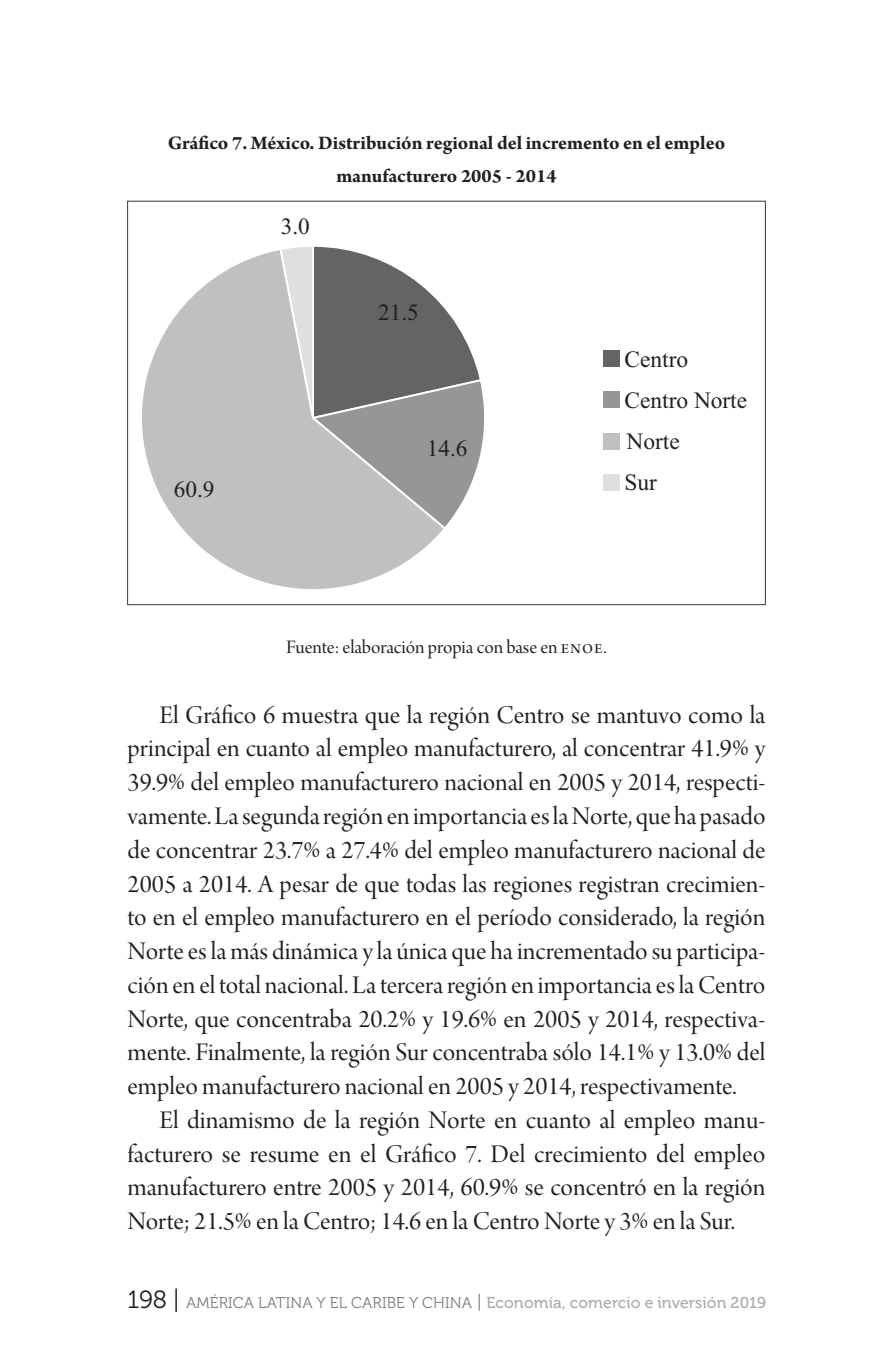
<style>
.page{position:relative;width:893px;height:1372px;background:#fff}
.page>*{position:absolute;margin:0;border:0;box-sizing:border-box;transform-origin:0 0}
.t1{font:27px/33.8px "Arno Pro Display";color:#241f1f;text-align:justify}
.t2{font:23.4px/41.2px "Times New Roman";color:#241f1f}
.t3{font:700 20.25px/33.8px "Arno Pro";color:#241f1f;text-align:center}
.t4{font:20.25px "Arno Pro Display";letter-spacing:.045em;color:#241f1f}
.t5{font:15.75px "Museo 500";letter-spacing:.01em;color:#aaaaac}
.s1{font-family:"Museo 300";font-size:24.75px;color:#241f1f}
.s2{font-family:"Museo 300 Regular SC990";font-size:15.53px;color:#7d7c7e}
.s3{font-family:"Museo 300";font-size:18px;color:#7d7c7e}
</style>
<div class="page">
<div style="left:603px;top:350px;width:17px;height:17px;background:#656365"></div>
<div style="left:603px;top:391px;width:17px;height:17px;background:#969698"></div>
<svg style="left:142px;top:250px;width:300px;height:339px"></svg>
<div style="left:603px;top:433px;width:17px;height:16px;background:#c0bfc1"></div>
<svg style="left:278px;top:246px;width:207px;height:285px"></svg>
<div style="left:603px;top:474px;width:17px;height:16px;background:#e0dfdf"></div>
<p class="t3" style="left:168px;top:127px;width:559px">Gráfico 7. México. Distribución regional del incremento en el empleo manufacturero 2005 - 2014</p>
<p class="t2" style="left:174px;top:468px;width:42px">60.9</p>
<p class="t2" style="left:281px;top:205px;width:31px">3.0</p>
<p class="t2" style="left:378px;top:291px;width:42px">21.5</p>
<p class="t2" style="left:427px;top:427px;width:42px">14.6</p>
<p class="t2" style="left:625px;top:338px;width:124px">Centro<br>Centro Norte<br>Norte<br>Sur</p>
<p class="t4" style="left:286px;top:636px;width:322px">Fuente: elaboración propia con base en enoe.</p>
<p class="t1" style="left:128px;top:699px;width:639px;text-indent:32px">El Gráfico 6 muestra que la región Centro se mantuvo como la principal en cuanto al empleo manufacturero, al concentrar 41.9% y 39.9% del empleo manufacturero nacional en 2005 y 2014, respecti&shy;vamente. La segunda región en importancia es la Norte, que ha pasado de concentrar 23.7% a 27.4% del empleo manufacturero nacional de 2005 a 2014. A pesar de que todas las regiones registran crecimien&shy;to en el empleo manufacturero en el período considerado, la región Norte es la más dinámica y la única que ha incrementado su participa&shy;ción en el total nacional. La tercera región en importancia es la Centro Norte, que concentraba 20.2% y 19.6% en 2005 y 2014, respectiva&shy;mente. Finalmente, la región Sur concentraba sólo 14.1% y 13.0% del empleo manufacturero nacional en 2005 y 2014, respectivamente.</p>
<p class="t1" style="left:128px;top:1104px;width:639px;text-indent:32px">El dinamismo de la región Norte en cuanto al empleo manu&shy;facturero se resume en el Gráfico 7. Del crecimiento del empleo manufacturero entre 2005 y 2014, 60.9% se concentró en la región Norte; 21.5% en la Centro; 14.6 en la Centro Norte y 3% en la Sur.</p>
<p class="t5" style="left:128px;top:1293px;width:640px"><span class="s1">198 |</span> <span class="s2">AMÉRICA LATINA Y EL CARIBE Y CHINA</span> <span class="s3">|</span> Economía, comercio e inversión 2019</p>
</div>
